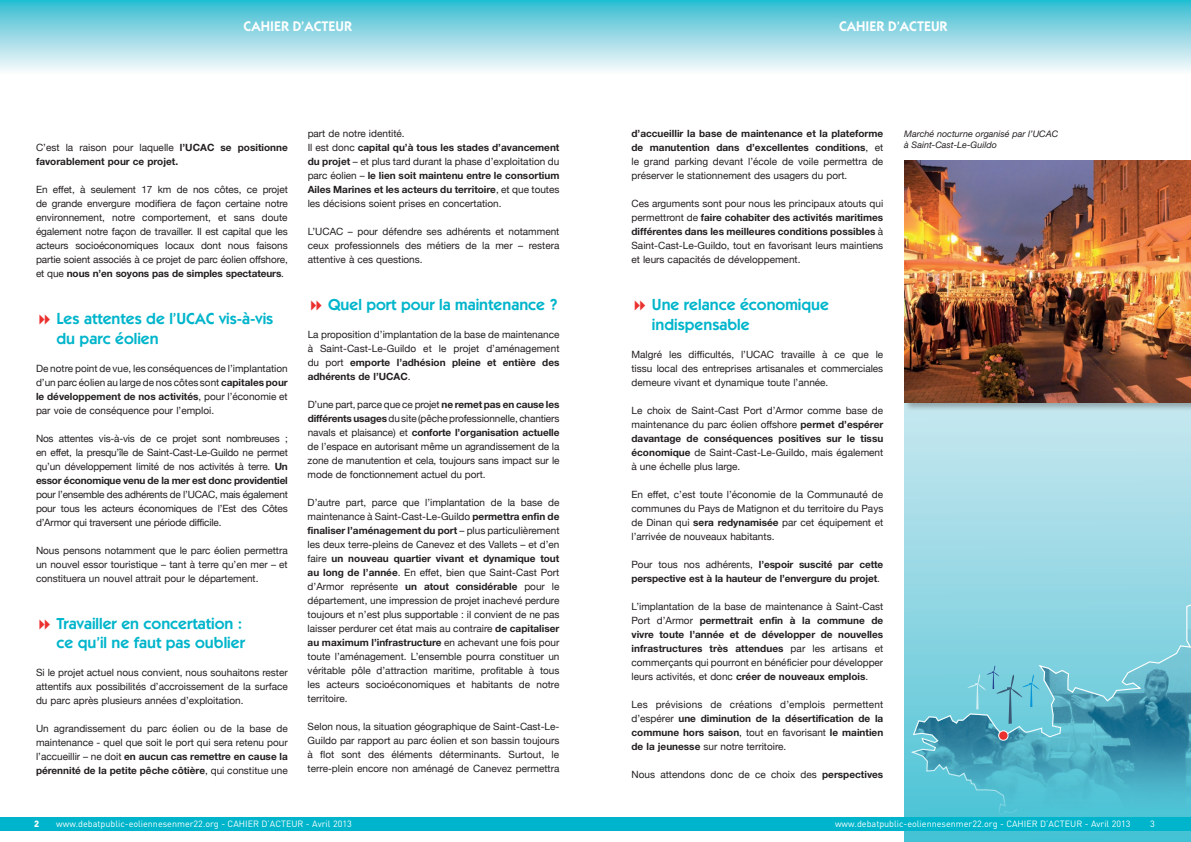
<style>
.page{position:relative;width:1191px;height:842px;background:#fff}
.page>*{position:absolute;margin:0;border:0;box-sizing:border-box;transform-origin:0 0}
.t1{font:600 16px/19.2px "Itc Kabel";color:#00b5cb}
.t2{font:600 14px "Itc Kabel";color:#fff}
.t3{font:10px/14px "Helvetica Neue";color:#231f20;text-align:justify}
.t4{font:700 10px/14px "Helvetica Neue";letter-spacing:-.01em;color:#231f20}
.t5{font:9px "DIN";color:#fff}
.t6{font:italic 9px/11px "Helvetica Neue";color:#231f20}
.t7{font:900 9px "DIN";color:#fff}
.s1{font-weight:400}
.s2{font-weight:700}
</style>
<div class="page">
<div style="left:0;top:0;width:1191px;height:76px;background:linear-gradient(to bottom,#34bbd0,#fffcfd)"></div>
<svg style="left:904px;top:412px;width:287px;height:430px;background:#a5dce8"></svg>
<div style="left:0;top:817px;width:1191px;height:14px;background:#00b5cb"></div>
<svg style="left:909px;top:591px;width:282px;height:226px;background:#65bccf"></svg>
<div style="left:998px;top:731px;width:10px;height:9px;background:#ea312e;border-radius:50%"></div>
<div style="left:998px;top:730px;width:10px;height:11px;border:1px solid #fff;border-radius:50%"></div>
<svg style="left:967px;top:665px;width:73px;height:59px;background:#70c5d6"></svg>
<div style="left:903px;top:159px;width:288px;height:253px;background:#231f20;opacity:.33"></div>
<img style="left:904px;top:161px;width:287px;height:242px">
<h2 class="t2" style="left:244px;top:18px;width:110px">CAHIER D’ACTEUR</h2>
<h2 class="t2" style="left:839px;top:18px;width:110px">CAHIER D’ACTEUR</h2>
<p class="t4" style="left:36px;top:140px;width:253px"><span class="s1">C’est la raison pour laquelle</span> l’UCAC se positionne favorablement pour ce projet.</p>
<p class="t3" style="left:36px;top:182px;width:253px">En effet, à seulement 17 km de nos côtes, ce projet de grande envergure modifiera de façon certaine notre environnement, notre comportement, et sans doute également notre façon de travailler. Il est capital que les acteurs socioéconomiques locaux dont nous faisons partie soient associés à ce projet de parc éolien offshore, et que <span class="s2">nous n’en soyons pas de simples spectateurs</span>.</p>
<h1 class="t1" style="left:56px;top:309px;width:218px">Les attentes de l’UCAC vis-à-vis du parc éolien</h1>
<p class="t3" style="left:36px;top:361px;width:253px">De notre point de vue, les conséquences de l’implantation d’un parc éolien au large de nos côtes sont <span class="s2">capitales pour le développement de nos activités</span>, pour l’économie et par voie de conséquence pour l’emploi.</p>
<p class="t3" style="left:36px;top:431px;width:253px">Nos attentes vis-à-vis de ce projet sont nombreuses ; en effet, la presqu’île de Saint-Cast-Le-Guildo ne permet qu’un développement limité de nos activités à terre. <span class="s2">Un essor économique venu de la mer est donc providentiel</span></p>
<p class="t3" style="left:36px;top:487px;width:253px">pour l’ensemble des adhérents de l’UCAC, mais également pour tous les acteurs économiques de l’Est des Côtes d’Armor qui traversent une période difficile.</p>
<p class="t3" style="left:36px;top:543px;width:253px">Nous pensons notamment que le parc éolien permettra un nouvel essor touristique – tant à terre qu’en mer – et constituera un nouvel attrait pour le département.</p>
<h1 class="t1" style="left:56px;top:613px;width:190px">Travailler en concertation : ce qu’il ne faut pas oublier</h1>
<p class="t3" style="left:36px;top:665px;width:253px">Si le projet actuel nous convient, nous souhaitons rester attentifs aux possibilités d’accroissement de la surface du parc après plusieurs années d’exploitation.</p>
<p class="t3" style="left:36px;top:721px;width:253px">Un agrandissement du parc éolien ou de la base de maintenance - quel que soit le port qui sera retenu pour l’accueillir – ne doit <span class="s2">en aucun cas remettre en cause la pérennité de la petite pêche côtière</span>, qui constitue une</p>
<p class="t3" style="left:308px;top:126px;width:253px;text-align:left">part de notre identité.<br>Il est donc <span class="s2">capital qu’à tous les stades d’avancement du projet</span> – et plus tard durant la phase d’exploitation du parc éolien – <span class="s2">le lien soit maintenu entre le consortium Ailes Marines et les acteurs du territoire</span>, et que toutes les décisions soient prises en concertation.</p>
<p class="t3" style="left:308px;top:224px;width:253px">L’UCAC – pour défendre ses adhérents et notamment ceux professionnels des métiers de la mer – restera attentive à ces questions.</p>
<h1 class="t1" style="left:328px;top:295px;width:231px">Quel port pour la maintenance ?</h1>
<p class="t3" style="left:308px;top:328px;width:253px">La proposition d’implantation de la base de maintenance à Saint-Cast-Le-Guildo et le projet d’aménagement du port <span class="s2">emporte l’adhésion pleine et entière des adhérents de l’UCAC</span>.</p>
<p class="t3" style="left:308px;top:398px;width:253px">D’une part, parce que ce projet <span class="s2">ne remet pas en cause les différents usages</span> du site (pêche professionnelle, chantiers navals et plaisance) et <span class="s2">conforte l’organisation actuelle </span>de l’espace en autorisant même un agrandissement de la zone de manutention et cela, toujours sans impact sur le mode de fonctionnement actuel du port.</p>
<p class="t3" style="left:308px;top:496px;width:253px">D’autre part, parce que l’implantation de la base de maintenance à Saint-Cast-Le-Guildo <span class="s2">permettra enfin de finaliser l’aménagement du port</span> – plus particulièrement les deux terre-pleins de Canevez et des Vallets – et d’en faire <span class="s2">un nouveau quartier vivant et dynamique tout au long de l’année</span>. En effet, bien que Saint-Cast Port d’Armor représente <span class="s2">un atout considérable</span> pour le département, une impression de projet inachevé perdure toujours et n’est plus supportable : il convient de ne pas laisser perdurer cet état mais au contraire <span class="s2">de capitaliser au maximum l’infrastructure</span> en achevant une fois pour toute l’aménagement. L’ensemble pourra constituer un véritable pôle d’attraction maritime, profitable à tous les acteurs socioéconomiques et habitants de notre territoire.</p>
<p class="t3" style="left:308px;top:720px;width:253px">Selon nous, la situation géographique de Saint-Cast-Le-Guildo par rapport au parc éolien et son bassin toujours à flot sont des éléments déterminants. Surtout, le terre-plein encore non aménagé de Canevez permettra</p>
<p class="t3" style="left:631px;top:126px;width:253px"><span class="s2">d’accueillir la base de maintenance et la plateforme de manutention dans d’excellentes conditions</span>, et le grand parking devant l’école de voile permettra de préserver le stationnement des usagers du port.</p>
<p class="t3" style="left:631px;top:196px;width:253px">Ces arguments sont pour nous les principaux atouts qui permettront de <span class="s2">faire cohabiter des activités maritimes différentes dans les meilleures conditions possibles</span> à Saint-Cast-Le-Guildo, tout en favorisant leurs maintiens et leurs capacités de développement.</p>
<h1 class="t1" style="left:652px;top:295px;width:178px">Une relance économique indispensable</h1>
<p class="t3" style="left:631px;top:347px;width:253px">Malgré les difficultés, l’UCAC travaille à ce que le tissu local des entreprises artisanales et commerciales demeure vivant et dynamique toute l’année.</p>
<p class="t3" style="left:631px;top:403px;width:253px">Le choix de Saint-Cast Port d’Armor comme base de maintenance du parc éolien offshore <span class="s2">permet d’espérer davantage de conséquences positives sur le tissu économique</span> de Saint-Cast-Le-Guildo, mais également à une échelle plus large.</p>
<p class="t3" style="left:631px;top:487px;width:253px">En effet, c’est toute l’économie de la Communauté de communes du Pays de Matignon et du territoire du Pays de Dinan qui <span class="s2">sera redynamisée</span> par cet équipement et l’arrivée de nouveaux habitants.</p>
<p class="t4" style="left:631px;top:557px;width:253px"><span class="s1">Pour tous nos adhérents,</span> l’espoir suscité par cette perspective est à la hauteur de l’envergure du projet<span class="s1">.</span></p>
<p class="t3" style="left:631px;top:599px;width:253px">L’implantation de la base de maintenance à Saint-Cast Port d’Armor <span class="s2">permettrait enfin à la commune de vivre toute l’année et de développer de nouvelles infrastructures très attendues</span> par les artisans et commerçants qui pourront en bénéficier pour développer leurs activités, et donc <span class="s2">créer de nouveaux emplois</span>.</p>
<p class="t3" style="left:631px;top:697px;width:253px">Les prévisions de créations d’emplois permettent d’espérer <span class="s2">une diminution de la désertification de la commune hors saison</span>, tout en favorisant <span class="s2">le maintien de la jeunesse</span> sur notre territoire.</p>
<p class="t3" style="left:631px;top:767px;width:253px">Nous attendons donc de ce choix des <span class="s2">perspectives</span></p>
<p class="t6" style="left:904px;top:129px;width:156px">Marché nocturne organisé par l’UCAC à Saint-Cast-Le-Guildo</p>
<p class="t7" style="left:34px;top:817px;width:7px">2</p>
<p class="t5" style="left:56px;top:818px;width:297px">www.debatpublic-eoliennesenmer22.org - CAHIER D’ACTEUR - Avril 2013</p>
<p class="t5" style="left:835px;top:818px;width:297px">www.debatpublic-eoliennesenmer22.org - CAHIER D’ACTEUR - Avril 2013</p>
<p class="t5" style="left:1150px;top:818px;width:6px">3</p>
</div>
